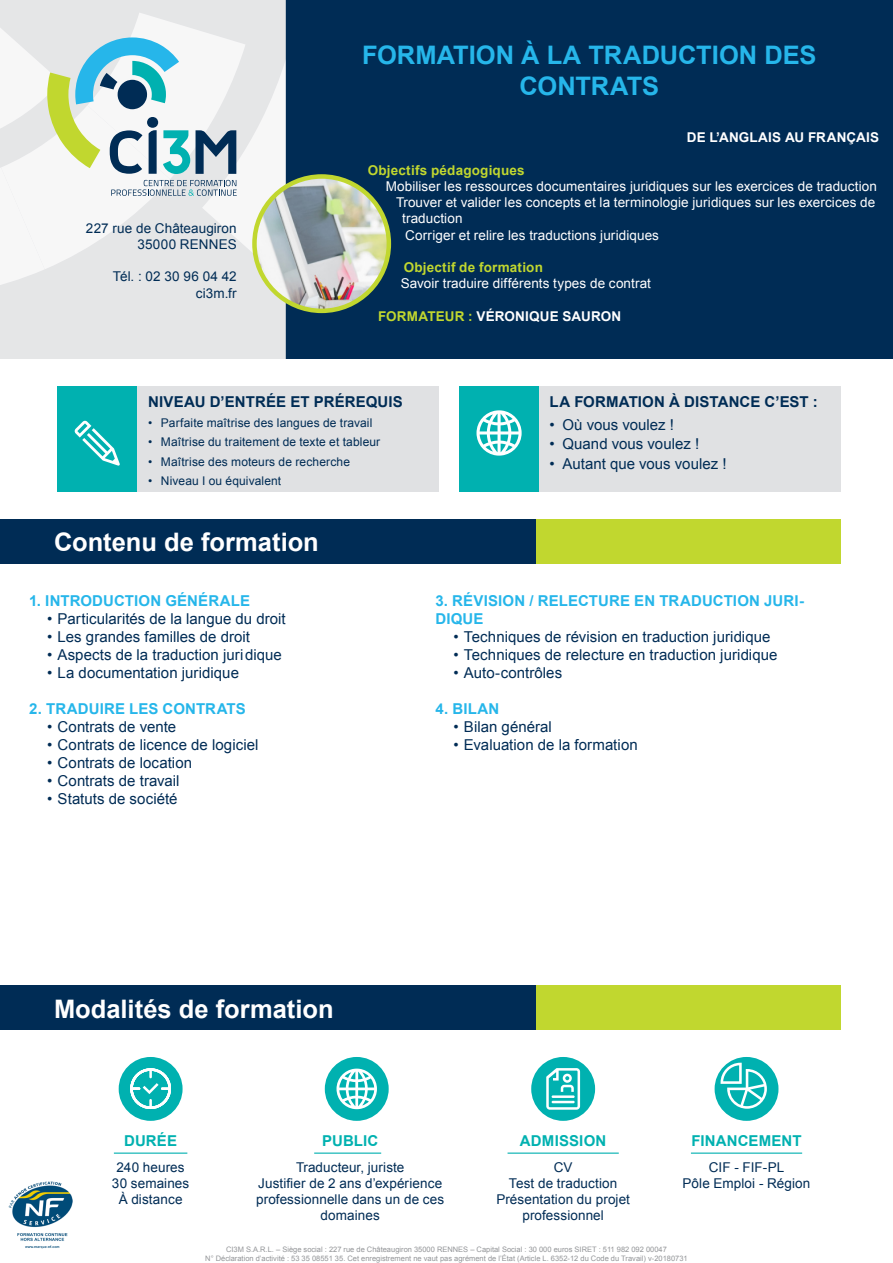
<style>
.page{position:relative;width:893px;height:1263px;background:#fff}
.page>*{position:absolute;margin:0;border:0;box-sizing:border-box;transform-origin:0 0}
.TITRE_-_BLANC{font:700 25.5px "Arial";color:#fff}
.TITRE-bleu{font:700 25.5px/30.6px "Arial";letter-spacing:-.005em;color:#26b6ea;text-align:center}
.t1{font:15px "Arial";letter-spacing:.005em;color:#002c55}
.SOUS-TITRE_Bleu{font:700 15px/18px "Arial";letter-spacing:.01em;color:#26b6ea}
.SOUS-TITRE{font:700 15px "Arial";letter-spacing:.01em;color:#002c55}
.SOUS-TITRE_Turquoise{font:700 15px "Arial";letter-spacing:.01em;color:#00b1b0}
.TEXTE{font:13.5px/16.2px "Arial";letter-spacing:.005em;color:#002c55;text-align:center}
.TEXTE-blanc{font:13.5px/16.2px "Arial";letter-spacing:.01em;color:#fff}
.TEXTE-2{font:700 13.5px "Arial";letter-spacing:.015em;color:#fff}
.TEXTE-blanc-2{font:700 13.5px "Arial";letter-spacing:.015em;color:#c1d72f}
.t2{font:12px "Arial";letter-spacing:.01em;color:#002c55}
.Mentions_légales{font:7.5px "Arial";color:#939598}
.s1{color:#c1d72f}
</style>
<div class="page">
<div style="left:285px;top:0;width:608px;height:359px;background:#002c55"></div>
<div style="left:0;top:519px;width:536px;height:45px;background:#002c55"></div>
<div style="left:0;top:985px;width:536px;height:45px;background:#002c55"></div>
<div style="left:536px;top:985px;width:305px;height:45px;background:#c1d72f"></div>
<div style="left:536px;top:519px;width:305px;height:45px;background:#c1d72f"></div>
<div style="left:119px;top:1057px;width:64px;height:64px;background:#00b1b0;border-radius:50%"></div>
<div style="left:531px;top:1057px;width:64px;height:64px;background:#00b1b0;border-radius:50%"></div>
<div style="left:325px;top:1057px;width:64px;height:64px;background:#00b1b0;border-radius:50%"></div>
<div style="left:715px;top:1057px;width:63px;height:64px;background:#00b1b0;border-radius:50%"></div>
<hr style="left:114px;top:1152px;width:73px;height:2px;background:#00b1b0">
<hr style="left:314px;top:1152px;width:67px;height:2px;background:#00b1b0">
<hr style="left:508px;top:1152px;width:111px;height:2px;background:#00b1b0">
<hr style="left:691px;top:1152px;width:111px;height:2px;background:#00b1b0">
<div style="left:0;top:0;width:285px;height:359px;background:#e0e1e3"></div>
<svg style="left:0;top:13px;width:285px;height:287px"></svg>
<div style="left:57px;top:386px;width:80px;height:106px;background:#00b1b0"></div>
<div style="left:137px;top:386px;width:302px;height:106px;background:#e0e1e3"></div>
<div style="left:459px;top:386px;width:80px;height:106px;background:#00b1b0"></div>
<div style="left:539px;top:386px;width:302px;height:106px;background:#e0e1e3"></div>
<svg style="left:74px;top:421px;width:46px;height:45px"></svg>
<svg style="left:476px;top:410px;width:46px;height:46px"></svg>
<img style="left:9px;top:1181px;width:63px;height:68px">
<img style="left:254px;top:176px;width:135px;height:135px;border-radius:67px">
<div style="left:252px;top:174px;width:139px;height:139px;border:4px solid #c1d72f;border-radius:50%"></div>
<svg style="left:336px;top:1068px;width:41px;height:41px"></svg>
<svg style="left:130px;top:1068px;width:41px;height:41px"></svg>
<svg style="left:546px;top:1068px;width:34px;height:42px"></svg>
<svg style="left:720px;top:1063px;width:47px;height:46px"></svg>
<p class="TITRE-bleu" style="left:362px;top:41px;width:456px">FORMATION À LA TRADUCTION DES<br>CONTRATS</p>
<p class="TEXTE" style="left:86px;top:220px;width:152px">227 rue de Châteaugiron</p>
<p class="TEXTE" style="left:137px;top:236px;width:101px">35000 RENNES</p>
<p class="TEXTE" style="left:113px;top:269px;width:125px">Tél. : 02 30 96 04 42</p>
<p class="TEXTE" style="left:196px;top:285px;width:43px">ci3m.fr</p>
<p class="TEXTE-2" style="left:687px;top:129px;width:194px">DE L’ANGLAIS AU FRANÇAIS</p>
<p class="TEXTE-blanc-2" style="left:368px;top:161px;width:159px">Objectifs pédagogiques</p>
<p class="TEXTE-blanc" style="left:386px;top:178px;width:493px">Mobiliser les ressources documentaires juridiques sur les exercices de traduction</p>
<p class="TEXTE-blanc" style="left:402px;top:194px;width:475px;text-indent:-6px">Trouver et valider les concepts et la terminologie juridiques sur les exercices de traduction</p>
<p class="TEXTE-blanc" style="left:405px;top:227px;width:255px">Corriger et relire les traductions juridiques</p>
<p class="TEXTE-blanc-2" style="left:404px;top:258px;width:141px">Objectif de formation</p>
<p class="TEXTE-blanc" style="left:401px;top:275px;width:252px">Savoir traduire différents types de contrat</p>
<p class="TEXTE-2" style="left:378px;top:307px;width:245px"><span class="s1">FORMATEUR :</span> VÉRONIQUE SAURON</p>
<p class="SOUS-TITRE" style="left:148px;top:392px;width:256px">NIVEAU D’ENTRÉE ET PRÉREQUIS</p>
<p class="t2" style="left:148px;top:415px;width:226px">• Parfaite maîtrise des langues de travail</p>
<p class="t2" style="left:148px;top:434px;width:234px">• Maîtrise du traitement de texte et tableur</p>
<p class="t2" style="left:148px;top:454px;width:203px">• Maîtrise des moteurs de recherche</p>
<p class="t2" style="left:148px;top:473px;width:135px">• Niveau I ou équivalent</p>
<p class="TITRE_-_BLANC" style="left:54px;top:525px;width:266px">Contenu de formation</p>
<p class="SOUS-TITRE_Bleu" style="left:29px;top:592px;width:222px">1. INTRODUCTION GÉNÉRALE</p>
<p class="t1" style="left:47px;top:609px;width:240px">• Particularités de la langue du droit</p>
<p class="t1" style="left:47px;top:627px;width:204px">• Les grandes familles de droit</p>
<p class="t1" style="left:47px;top:645px;width:236px">• Aspects de la traduction juridique</p>
<p class="t1" style="left:47px;top:663px;width:193px">• La documentation juridique</p>
<p class="SOUS-TITRE_Bleu" style="left:29px;top:700px;width:218px">2. TRADUIRE LES CONTRATS</p>
<p class="t1" style="left:47px;top:717px;width:131px">• Contrats de vente</p>
<p class="t1" style="left:47px;top:735px;width:213px">• Contrats de licence de logiciel</p>
<p class="t1" style="left:47px;top:753px;width:147px">• Contrats de location</p>
<p class="t1" style="left:47px;top:771px;width:134px">• Contrats de travail</p>
<p class="t1" style="left:47px;top:789px;width:132px">• Statuts de société</p>
<p class="SOUS-TITRE" style="left:550px;top:392px;width:270px">LA FORMATION À DISTANCE C’EST :</p>
<p class="t1" style="left:550px;top:415px;width:126px">• Où vous voulez !</p>
<p class="t1" style="left:550px;top:434px;width:151px">• Quand vous voulez !</p>
<p class="t1" style="left:550px;top:454px;width:178px">• Autant que vous voulez !</p>
<p class="SOUS-TITRE_Bleu" style="left:435px;top:592px;width:370px">3. RÉVISION / RELECTURE EN TRADUCTION JURI-<br>DIQUE</p>
<p class="t1" style="left:453px;top:627px;width:318px">• Techniques de révision en traduction juridique</p>
<p class="t1" style="left:453px;top:645px;width:325px">• Techniques de relecture en traduction juridique</p>
<p class="t1" style="left:453px;top:663px;width:110px">• Auto-contrôles</p>
<p class="SOUS-TITRE_Bleu" style="left:435px;top:700px;width:65px">4. BILAN</p>
<p class="t1" style="left:453px;top:717px;width:100px">• Bilan général</p>
<p class="t1" style="left:453px;top:735px;width:186px">• Evaluation de la formation</p>
<p class="TITRE_-_BLANC" style="left:54px;top:992px;width:281px">Modalités de formation</p>
<p class="SOUS-TITRE_Turquoise" style="left:124px;top:1131px;width:54px">DURÉE</p>
<p class="TEXTE" style="left:117px;top:1159px;width:70px">240 heures</p>
<p class="TEXTE" style="left:112px;top:1175px;width:79px">30 semaines</p>
<p class="TEXTE" style="left:119px;top:1191px;width:65px">À distance</p>
<p class="SOUS-TITRE_Turquoise" style="left:322px;top:1131px;width:58px">PUBLIC</p>
<p class="TEXTE" style="left:296px;top:1159px;width:110px">Traducteur, juriste</p>
<p class="TEXTE" style="left:256px;top:1175px;width:190px">Justifier de 2 ans d’expérience professionnelle dans un de ces domaines</p>
<p class="SOUS-TITRE_Turquoise" style="left:520px;top:1131px;width:88px">ADMISSION</p>
<p class="TEXTE" style="left:554px;top:1159px;width:20px">CV</p>
<p class="TEXTE" style="left:509px;top:1175px;width:110px">Test de traduction</p>
<p class="TEXTE" style="left:496px;top:1191px;width:135px">Présentation du projet</p>
<p class="TEXTE" style="left:522px;top:1208px;width:83px">professionnel</p>
<p class="SOUS-TITRE_Turquoise" style="left:691px;top:1131px;width:112px">FINANCEMENT</p>
<p class="TEXTE" style="left:709px;top:1159px;width:77px">CIF - FIF-PL</p>
<p class="TEXTE" style="left:683px;top:1175px;width:129px">Pôle Emploi - Région</p>
<p class="Mentions_légales" style="left:226px;top:1245px;width:442px">CI3M S.A.R.L. – Siège social : 227 rue de Châteaugiron 35000 RENNES – Capital Social : 30 000 euros SIRET : 511 982 092 00047</p>
<p class="Mentions_légales" style="left:205px;top:1254px;width:484px">N° Déclaration d’activité : 53 35 08551 35. Cet enregistrement ne vaut pas agrément de l’État (Article L. 6352-12 du Code du Travail) v-20180731</p>
</div>
